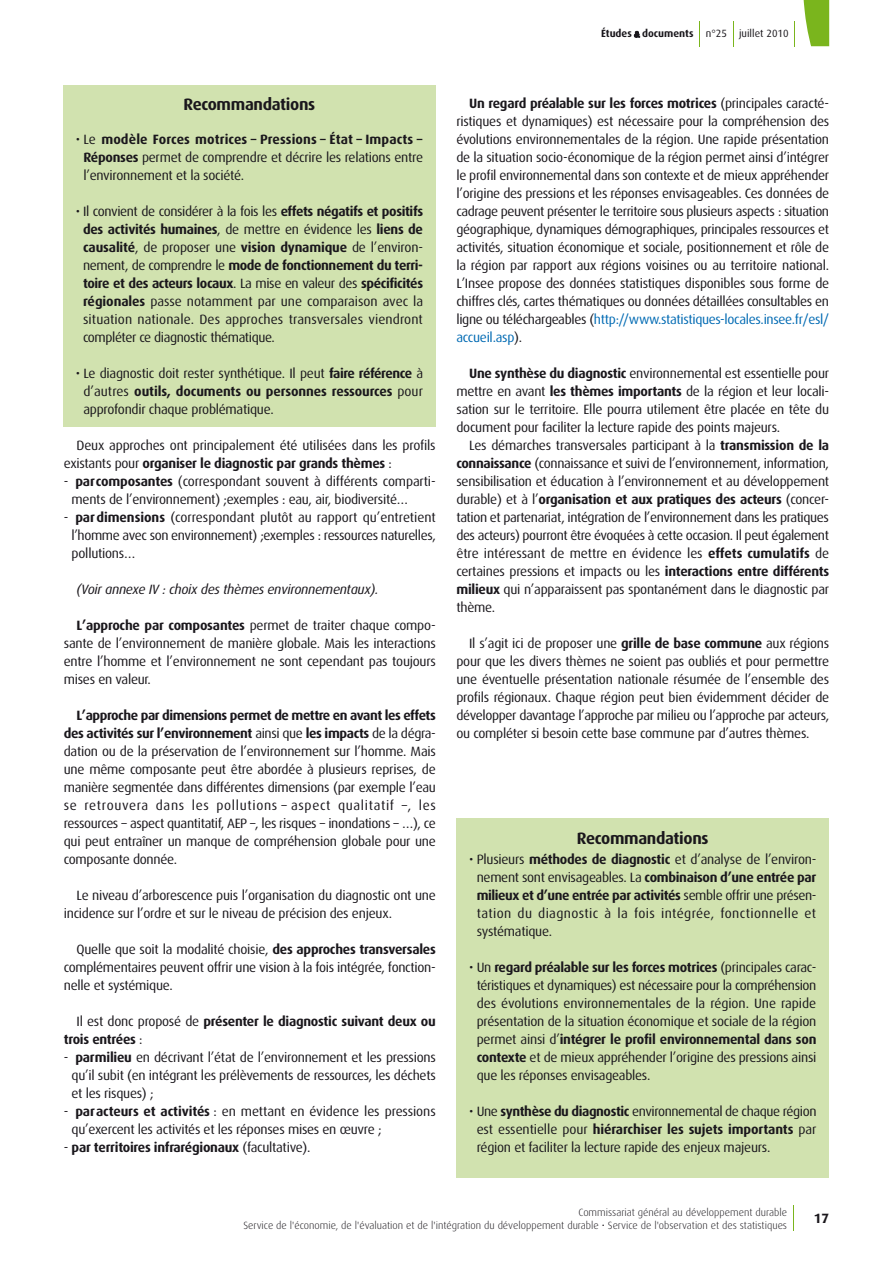
<style>
.page{position:relative;width:893px;height:1263px;background:#fff}
.page>*{position:absolute;margin:0;border:0;box-sizing:border-box;transform-origin:0 0}
.t1{font:700 16.5px "Dax OT";letter-spacing:-.02em;color:#1a171c}
.t2{font:13.5px/18px "Dax OT";letter-spacing:-.02em;color:#1a171c;text-align:justify}
.t3{font:700 13.5px/18px "Dax OT";letter-spacing:-.02em;color:#1a171c}
.t4{font:italic 13.5px "Dax OT";letter-spacing:-.02em;color:#1a171c}
.t5{font:300 10.5px/12.6px "Dax";color:#1a171c;text-align:right}
.t6{font:700 10.5px "Dax OT";color:#1a171c}
.s1{font-family:"Liberation Mono";font-size:9px}
.s2{font-weight:400}
.s3{font-weight:700}
.s4{color:#006ab3}
</style>
<div class="page">
<svg style="left:803px;top:0;width:26px;height:46px"></svg>
<svg style="left:793px;top:1205px;width:1px;height:26px"></svg>
<svg style="left:634px;top:31px;width:6px;height:7px"></svg>
<svg style="left:699px;top:21px;width:1px;height:25px"></svg>
<svg style="left:733px;top:21px;width:1px;height:25px"></svg>
<svg style="left:794px;top:21px;width:1px;height:25px"></svg>
<div style="left:63px;top:85px;width:373px;height:342px;background:#d1e2af"></div>
<div style="left:456px;top:818px;width:373px;height:360px;background:#d1e2af"></div>
<p class="t6" style="left:601px;top:28px;width:189px">Études <span class="s1">&amp;</span> documents <span class="s2">n°25 juillet 2010</span></p>
<p class="t1" style="left:184px;top:95px;width:133px">Recommandations</p>
<p class="t2" style="left:83px;top:130px;width:341px;text-indent:-8px">• Le <span class="s3">modèle Forces motrices – Pressions – État – Impacts – Réponses</span> permet de comprendre et décrire les relations entre l’environnement et la société.</p>
<p class="t2" style="left:83px;top:202px;width:342px;text-indent:-7px">• Il convient de considérer à la fois les <span class="s3">effets négatifs et positifs des activités humaines</span>, de mettre en évidence les <span class="s3">liens de causalité</span>, de proposer une <span class="s3">vision dynamique</span> de l’environ&shy;nement, de comprendre le <span class="s3">mode de fonctionnement du terri&shy;toire et des acteurs locaux</span>. La mise en valeur des <span class="s3">spécificités régionales</span> passe notamment par une comparaison avec la situation nationale. Des approches transversales viendront compléter ce diagnostic thématique.</p>
<p class="t2" style="left:83px;top:364px;width:341px;text-indent:-8px">• Le diagnostic doit rester synthétique. Il peut <span class="s3">faire référence</span> à d’autres <span class="s3">outils, documents ou personnes ressources</span> pour approfondir chaque problématique.</p>
<p class="t2" style="left:64px;top:436px;width:373px;text-indent:13px">Deux approches ont principalement été utilisées dans les profils existants pour <span class="s3">organiser le diagnostic par grands thèmes</span> :</p>
<p class="t2" style="left:72px;top:472px;width:366px;text-indent:-8px">- <span class="s3">parcomposantes</span> (correspondant souvent à différents comparti&shy;ments de l’environnement) ;exemples : eau, air, biodiversité…</p>
<p class="t2" style="left:72px;top:508px;width:366px;text-indent:-8px">- <span class="s3">pardimensions</span> (correspondant plutôt au rapport qu’entretient l’homme avec son environnement) ;exemples : ressources naturelles, pollutions…</p>
<p class="t4" style="left:77px;top:582px;width:304px">(Voir annexe IV : choix des thèmes environnementaux).</p>
<p class="t2" style="left:64px;top:616px;width:374px;text-indent:13px"><span class="s3">L’approche par composantes</span> permet de traiter chaque compo&shy;sante de l’environnement de manière globale. Mais les interactions entre l’homme et l’environnement ne sont cependant pas toujours mises en valeur.</p>
<p class="t2" style="left:64px;top:706px;width:374px;text-indent:13px"><span class="s3">L’approche par dimensions permet de mettre en avant les effets des activités sur l’environnement</span> ainsi que <span class="s3">les impacts</span> de la dégra&shy;dation ou de la préservation de l’environnement sur l’homme. Mais une même composante peut être abordée à plusieurs reprises, de manière segmentée dans différentes dimensions (par exemple l’eau se retrouvera dans les pollutions – aspect qualitatif –, les ressources – aspect quantitatif, AEP –, les risques – inondations – …), ce qui peut entraîner un manque de compréhension globale pour une composante donnée.</p>
<p class="t2" style="left:64px;top:886px;width:374px;text-indent:13px">Le niveau d’arborescence puis l’organisation du diagnostic ont une incidence sur l’ordre et sur le niveau de précision des enjeux.</p>
<p class="t2" style="left:64px;top:940px;width:374px;text-indent:13px">Quelle que soit la modalité choisie, <span class="s3">des approches transversales </span>complémentaires peuvent offrir une vision à la fois intégrée, fonction&shy;nelle et systémique.</p>
<p class="t3" style="left:64px;top:1012px;width:374px;text-indent:13px"><span class="s2">Il est donc proposé de</span> présenter le diagnostic suivant deux ou trois entrées <span class="s2">:</span></p>
<p class="t2" style="left:72px;top:1048px;width:366px;text-indent:-8px">- <span class="s3">parmilieu</span> en décrivant l’état de l’environnement et les pressions qu’il subit (en intégrant les prélèvements de ressources, les déchets et les risques) ;</p>
<p class="t2" style="left:72px;top:1102px;width:366px;text-indent:-8px">- <span class="s3">paracteurs et activités</span> : en mettant en évidence les pressions qu’exercent les activités et les réponses mises en œuvre ;</p>
<p class="t3" style="left:64px;top:1138px;width:248px"><span class="s2">-</span> par territoires infrarégionaux <span class="s2">(facultative).</span></p>
<p class="t2" style="left:456px;top:94px;width:374px;text-indent:13px"><span class="s3">Un regard préalable sur les forces motrices</span> (principales caracté&shy;ristiques et dynamiques) est nécessaire pour la compréhension des évolutions environnementales de la région. Une rapide présentation de la situation socio-économique de la région permet ainsi d’intégrer le profil environnemental dans son contexte et de mieux appréhender l’origine des pressions et les réponses envisageables. Ces données de cadrage peuvent présenter le territoire sous plusieurs aspects : situation géographique, dynamiques démographiques, principales ressources et activités, situation économique et sociale, positionnement et rôle de la région par rapport aux régions voisines ou au territoire national.<br>L’Insee propose des données statistiques disponibles sous forme de chiffres clés, cartes thématiques ou données détaillées consultables en ligne ou téléchargeables (<span class="s4">http://www.statistiques-locales.insee.fr/esl/ accueil.asp</span>).</p>
<p class="t2" style="left:456px;top:364px;width:374px;text-indent:13px"><span class="s3">Une synthèse du diagnostic</span> environnemental est essentielle pour mettre en avant <span class="s3">les thèmes importants</span> de la région et leur locali&shy;sation sur le territoire. Elle pourra utilement être placée en tête du document pour faciliter la lecture rapide des points majeurs.</p>
<p class="t2" style="left:456px;top:436px;width:374px;text-indent:13px">Les démarches transversales participant à la <span class="s3">transmission de la connaissance</span> (connaissance et suivi de l’environnement, information, sensibilisation et éducation à l’environnement et au développement durable) et à l’<span class="s3">organisation et aux pratiques des acteurs</span> (concer&shy;tation et partenariat, intégration de l’environnement dans les pratiques des acteurs) pourront être évoquées à cette occasion. Il peut également être intéressant de mettre en évidence les <span class="s3">effets cumulatifs</span> de certaines pressions et impacts ou les <span class="s3">interactions entre différents milieux</span> qui n’apparaissent pas spontanément dans le diagnostic par thème.</p>
<p class="t2" style="left:456px;top:634px;width:374px;text-indent:13px">Il s’agit ici de proposer une <span class="s3">grille de base commune</span> aux régions pour que les divers thèmes ne soient pas oubliés et pour permettre une éventuelle présentation nationale résumée de l’ensemble des profils régionaux. Chaque région peut bien évidemment décider de développer davantage l’approche par milieu ou l’approche par acteurs, ou compléter si besoin cette base commune par d’autres thèmes.</p>
<p class="t1" style="left:577px;top:828px;width:133px">Recommandations</p>
<p class="t2" style="left:477px;top:850px;width:341px;text-indent:-8px">• Plusieurs <span class="s3">méthodes de diagnostic</span> et d’analyse de l’environ&shy;nement sont envisageables. La <span class="s3">combinaison d’une entrée par milieux et d’une entrée par activités</span> semble offrir une présen&shy;tation du diagnostic à la fois intégrée, fonctionnelle et systématique.</p>
<p class="t2" style="left:477px;top:958px;width:341px;text-indent:-8px">• Un <span class="s3">regard préalable sur les forces motrices</span> (principales carac&shy;téristiques et dynamiques) est nécessaire pour la compréhension des évolutions environnementales de la région. Une rapide présentation de la situation économique et sociale de la région permet ainsi d’<span class="s3">intégrer le profil environnemental dans son contexte</span> et de mieux appréhender l’origine des pressions ainsi que les réponses envisageables.</p>
<p class="t2" style="left:477px;top:1102px;width:341px;text-indent:-8px">• Une <span class="s3">synthèse du diagnostic</span> environnemental de chaque région est essentielle pour <span class="s3">hiérarchiser les sujets importants</span> par région et faciliter la lecture rapide des enjeux majeurs.</p>
<p class="t5" style="left:243px;top:1206px;width:545px">Commissariat général au développement durable<br>Service de l'économie, de l'évaluation et de l'intégration du développement durable • Service de l'observation et des statistiques</p>
<p class="t3" style="left:814px;top:1210px;width:17px">17</p>
</div>
